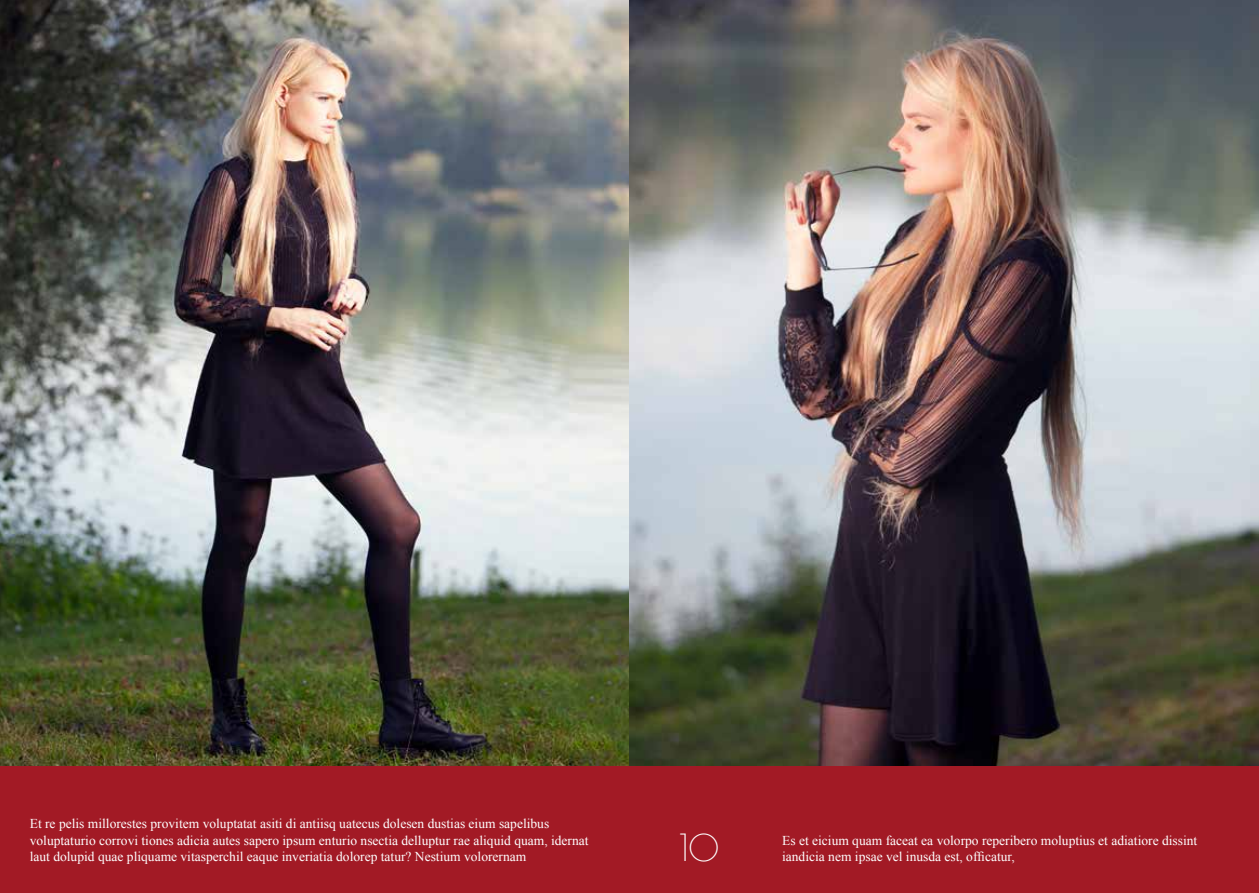
<style>
.page{position:relative;width:1259px;height:893px;background:#fff}
.page>*{position:absolute;margin:0;border:0;box-sizing:border-box;transform-origin:0 0}
.t1{font:italic 90px "Bodoni Svty Two OSITCTT";color:#fff}
.t2{font:italic 39px "Bodoni Svty Two OSITCTT";color:#fff}
.t3{font:36px "Poiret One";color:#fff}
.t4{font:13.5px/16.2px "Times New Roman";color:#fff}
</style>
<div class="page">
<img style="left:0;top:0;width:1259px;height:766px">
<div style="left:0;top:766px;width:1259px;height:127px;background:#a21a25"></div>
<h1 class="t1" style="left:236px;top:754px;width:47px">F</h1>
<h2 class="t2" style="left:262px;top:802px;width:317px">ashion – On Location</h2>
<p class="t4" style="left:42px;top:816px;width:61px">L derjacke</p>
<p class="t4" style="left:189px;top:816px;width:49px">€ 550,00</p>
<p class="t4" style="left:42px;top:832px;width:46px">Ober eil</p>
<p class="t4" style="left:195px;top:832px;width:81px">€ 87,00€ 87,00</p>
<p class="t4" style="left:42px;top:848px;width:34px">Ringe</p>
<p class="t4" style="left:189px;top:848px;width:49px">€ 129,00</p>
<p class="t4" style="left:82px;top:816px;width:55px">Lederjack</p>
<p class="t4" style="left:228px;top:816px;width:49px">€ 550,00</p>
<p class="t4" style="left:82px;top:832px;width:46px">Oberteil<br>Ringe</p>
<p class="t4" style="left:30px;top:816px;width:560px">Et re pelis millorestes provitem voluptatat asiti di antiisq uatecus dolesen dustias eium sapelibus voluptaturio corrovi tiones adicia autes sapero ipsum enturio nsectia delluptur rae aliquid quam, idernat laut dolupid quae pliquame vitasperchil eaque inveriatia dolorep tatur? Nestium volorernam</p>
<p class="t4" style="left:228px;top:848px;width:49px">€ 129,00</p>
<h3 class="t3" style="left:680px;top:821px;width:41px">10</h3>
<p class="t4" style="left:782px;top:832px;width:46px">Ob rt l</p>
<p class="t4" style="left:935px;top:832px;width:42px">€ 87,00</p>
<p class="t4" style="left:782px;top:848px;width:34px">Ringe</p>
<p class="t4" style="left:928px;top:848px;width:49px">€ 129 00</p>
<p class="t4" style="left:782px;top:832px;width:417px">Es et eicium quam faceat ea volorpo reperibero moluptius et adiatiore dissint iandicia nem ipsae vel inusda est, officatur,</p>
</div>
